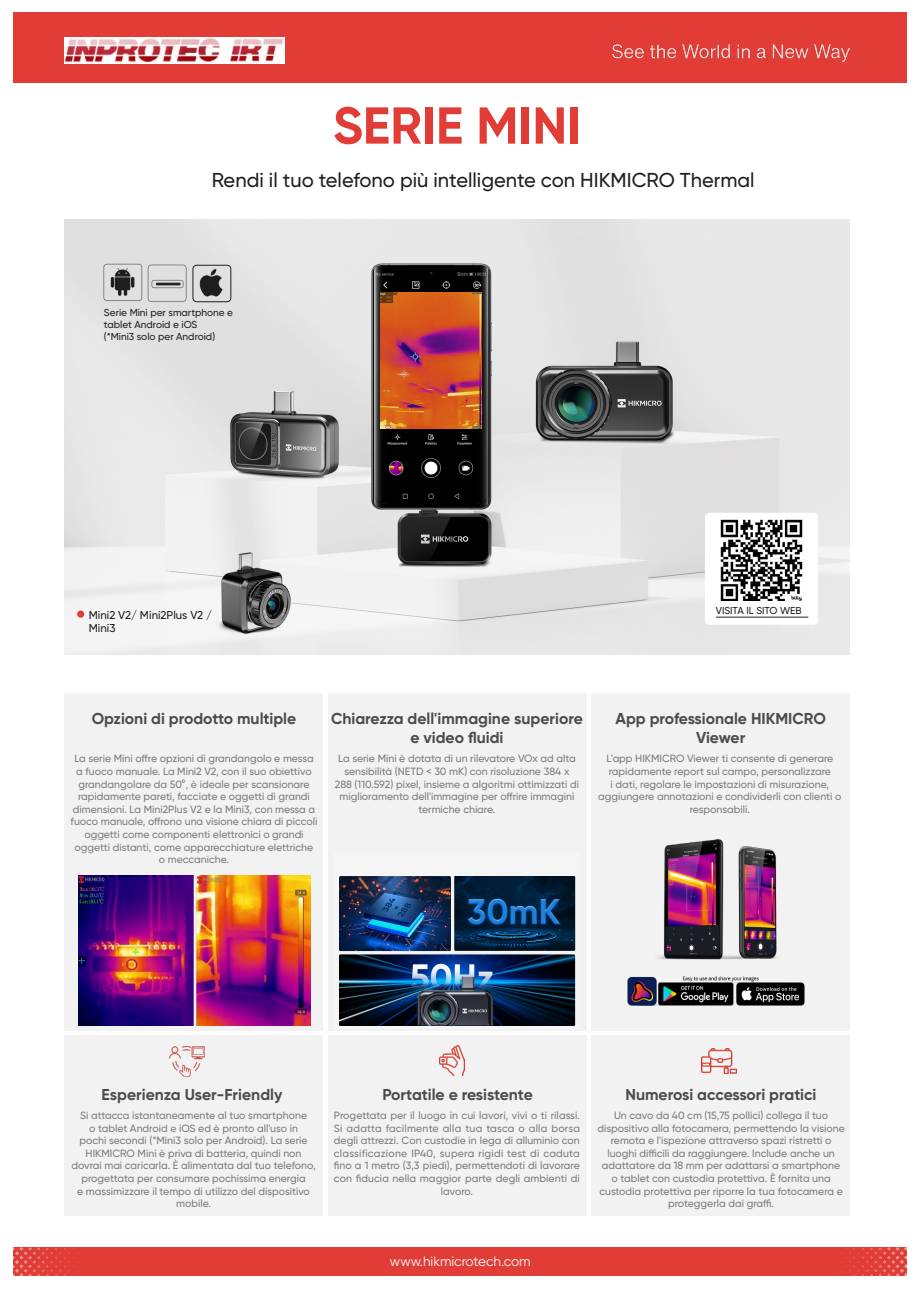
<style>
.page{position:relative;width:919px;height:1289px;background:#fff}
.page>*{position:absolute;margin:0;border:0;box-sizing:border-box;transform-origin:0 0}
.t1{font:700 51.75px "Gilroy";color:#e13d36}
.t2{font:500 20.1px "Gilroy";color:#231f20}
.t3{font:700 15.75px/18.9px "Gilroy";color:#4b4c4d;text-align:center}
.t4{font:13.5px "Gilroy";color:#fff}
.t5{font:500 11.4px "Gilroy";color:#231f20}
.t6{font:500 10.5px/12.6px "Gilroy";color:#7a7c7f;text-align:center}
.t7{font:500 10.05px/12px "Gilroy";color:#231f20}
</style>
<div class="page">
<div style="left:13px;top:13px;width:893px;height:70px;background:#e13d36"></div>
<img style="left:612px;top:44px;width:237px;height:18px">
<div style="left:13px;top:1247px;width:893px;height:29px;background:#e13d36"></div>
<img style="left:13px;top:1247px;width:65px;height:29px">
<img style="left:841px;top:1247px;width:65px;height:29px">
<div style="left:64px;top:693px;width:259px;height:337px;background:#f2f2f2"></div>
<div style="left:328px;top:693px;width:258px;height:337px;background:#f2f2f2"></div>
<div style="left:591px;top:693px;width:258px;height:337px;background:#f2f2f2"></div>
<div style="left:64px;top:1035px;width:785px;height:180px;background:#f2f2f2"></div>
<img style="left:64px;top:219px;width:785px;height:436px">
<div style="left:704px;top:513px;width:113px;height:111px;background:#fff;border-radius:4px"></div>
<img style="left:802px;top:520px;width:1px;height:80px">
<hr style="left:716px;top:617px;width:92px;height:1px;background:#231f20">
<div style="left:77px;top:610px;width:7px;height:7px;background:#e13d36;border-radius:50%"></div>
<img style="left:78px;top:875px;width:232px;height:150px">
<div style="left:334px;top:851px;width:245px;height:177px;background:#f5f5f5"></div>
<img style="left:340px;top:876px;width:235px;height:149px">
<img style="left:169px;top:1046px;width:35px;height:30px">
<img style="left:439px;top:1045px;width:25px;height:30px">
<img style="left:702px;top:1048px;width:34px;height:25px">
<img style="left:742px;top:982px;width:62px;height:23px">
<img style="left:653px;top:840px;width:126px;height:125px">
<img style="left:658px;top:982px;width:84px;height:23px">
<img style="left:625px;top:974px;width:33px;height:31px">
<img style="left:680px;top:974px;width:81px;height:8px">
<img style="left:198px;top:269px;width:28px;height:27px">
<div style="left:193px;top:265px;width:38px;height:37px;border:1px solid #1c1e1d;border-radius:4px"></div>
<img style="left:720px;top:519px;width:82px;height:82px">
<img style="left:380px;top:293px;width:102px;height:135px">
<img style="left:64px;top:37px;width:220px;height:27px">
<p class="t1" style="left:333px;top:93px;width:250px">SERIE MINI</p>
<p class="t2" style="left:212px;top:167px;width:544px">Rendi il tuo telefono più intelligente con HIKMICRO Thermal</p>
<p class="t7" style="left:104px;top:306px;width:131px">Serie Mini per smartphone e tablet Android e iOS<br>(*Mini3 solo per Android)</p>
<p class="t5" style="left:89px;top:607px;width:125px">Mini2 V2/ Mini2Plus V2 /</p>
<p class="t5" style="left:89px;top:621px;width:28px">Mini3</p>
<p class="t7" style="left:715px;top:605px;width:87px">VISITA IL SITO WEB</p>
<p class="t3" style="left:92px;top:709px;width:206px">Opzioni di prodotto multiple</p>
<p class="t3" style="left:331px;top:709px;width:253px">Chiarezza dell'immagine superiore e video fluidi</p>
<p class="t3" style="left:615px;top:709px;width:212px">App professionale HIKMICRO<br>Viewer</p>
<p class="t6" style="left:71px;top:752px;width:248px">La serie Mini offre opzioni di grandangolo e messa a fuoco manuale. La Mini2 V2, con il suo obiettivo grandangolare da 50°, è ideale per scansionare rapidamente pareti, facciate e oggetti di grandi dimensioni. La Mini2Plus V2 e la Mini3, con messa a fuoco manuale, offrono una visione chiara di piccoli oggetti come componenti elettronici o grandi oggetti distanti, come apparecchiature elettriche o meccaniche.</p>
<p class="t6" style="left:335px;top:752px;width:245px">La serie Mini è dotata di un rilevatore VOx ad alta sensibilità (NETD &lt; 30 mK) con risoluzione 384 x 288 (110.592) pixel, insieme a algoritmi ottimizzati di miglioramento dell'immagine per offrire immagini termiche chiare.</p>
<p class="t6" style="left:598px;top:752px;width:245px">L'app HIKMICRO Viewer ti consente di generare rapidamente report sul campo, personalizzare<br>i dati, regolare le impostazioni di misurazione, aggiungere annotazioni e condividerli con clienti o responsabili.</p>
<p class="t3" style="left:101px;top:1085px;width:182px">Esperienza User-Friendly</p>
<p class="t3" style="left:382px;top:1085px;width:152px">Portatile e resistente</p>
<p class="t3" style="left:625px;top:1085px;width:192px">Numerosi accessori pratici</p>
<p class="t6" style="left:71px;top:1108px;width:246px">Si attacca istantaneamente al tuo smartphone<br>o tablet Android e iOS ed è pronto all'uso in<br>pochi secondi (*Mini3 solo per Android). La serie HIKMICRO Mini è priva di batteria, quindi non dovrai mai caricarla. È alimentata dal tuo telefono, progettata per consumare pochissima energia<br>e massimizzare il tempo di utilizzo del dispositivo mobile.</p>
<p class="t6" style="left:334px;top:1108px;width:247px">Progettata per il luogo in cui lavori, vivi o ti rilassi.<br>Si adatta facilmente alla tua tasca o alla borsa degli attrezzi. Con custodie in lega di alluminio con classificazione IP40, supera rigidi test di caduta fino a 1 metro (3,3 piedi), permettendoti di lavorare con fiducia nella maggior parte degli ambienti di lavoro.</p>
<p class="t6" style="left:597px;top:1108px;width:249px">Un cavo da 40 cm (15,75 pollici) collega il tuo dispositivo alla fotocamera, permettendo la visione remota e l'ispezione attraverso spazi ristretti o luoghi difficili da raggiungere. Include anche un adattatore da 18 mm per adattarsi a smartphone<br>o tablet con custodia protettiva. È fornita una custodia protettiva per riporre la tua fotocamera e proteggerla dai graffi.</p>
<p class="t4" style="left:390px;top:1252px;width:142px">www.hikmicrotech.com</p>
</div>
